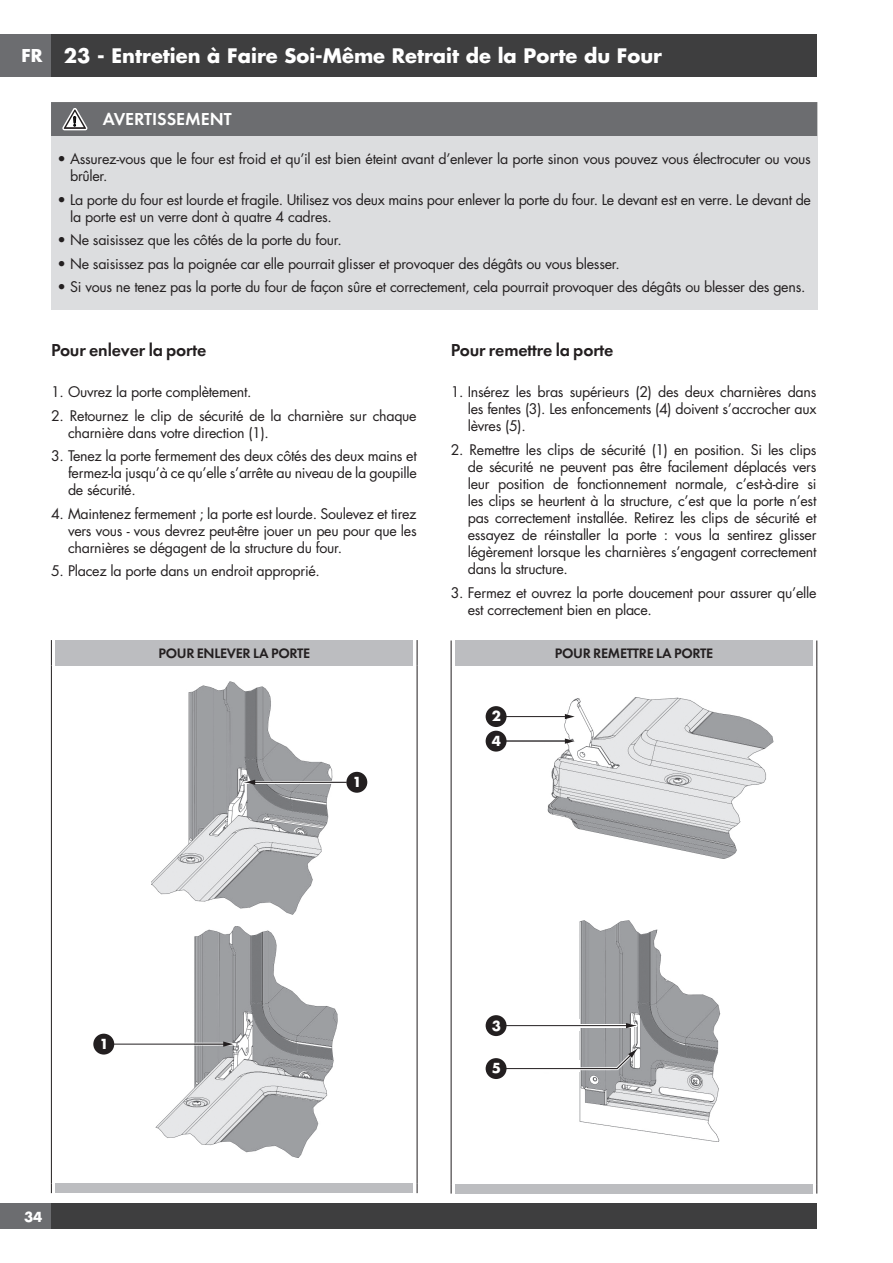
<style>
.page{position:relative;width:893px;height:1263px;background:#fff}
.page>*{position:absolute;margin:0;border:0;box-sizing:border-box;transform-origin:0 0}
.t1{font:700 19.5px "Futura";color:#fff}
.t2{font:18px "Futura Dem Bld";letter-spacing:-.01em;color:#231f20}
.t3{font:18px "Futura Dem Bld";color:#fff}
.t4{font:700 17.25px "Futura";color:#fff}
.t5{font:14.25px/17.1px "Futura";letter-spacing:-.02em;color:#231f20}
.t6{font:14.25px "Futura Dem Bld";letter-spacing:-.02em;color:#231f20}
.t7{font:700 13.5px/24.6px "Futura";color:#fff}
</style>
<div class="page">
<div style="left:0;top:34px;width:51px;height:43px;background:#6c6d70"></div>
<div style="left:51px;top:34px;width:765px;height:43px;background:#3e3e3f"></div>
<div style="left:0;top:1203px;width:51px;height:26px;background:#6c6d70"></div>
<div style="left:51px;top:1203px;width:765px;height:26px;background:#3e3e3f"></div>
<svg style="left:51px;top:640px;width:1px;height:25px"></svg>
<svg style="left:417px;top:640px;width:1px;height:25px"></svg>
<hr style="left:51px;top:665px;width:1px;height:518px;background:#231f20">
<hr style="left:417px;top:665px;width:1px;height:518px;background:#231f20">
<div style="left:56px;top:640px;width:357px;height:25px;background:#bcbdc0"></div>
<img style="left:152px;top:681px;width:194px;height:234px">
<img style="left:155px;top:926px;width:182px;height:232px">
<hr style="left:253px;top:782px;width:93px;height:1px;background:#231f20">
<svg style="left:245px;top:780px;width:10px;height:5px"></svg>
<div style="left:346px;top:772px;width:21px;height:21px;background:#231f20;border-radius:50%"></div>
<div style="left:323px;top:1120px;width:40px;height:48px;background:#fff"></div>
<div style="left:139px;top:1033px;width:55px;height:20px;background:#fff"></div>
<hr style="left:112px;top:1044px;width:113px;height:1px;background:#231f20">
<svg style="left:223px;top:1041px;width:10px;height:6px"></svg>
<div style="left:93px;top:1034px;width:21px;height:20px;background:#231f20;border-radius:50%"></div>
<div style="left:56px;top:1183px;width:357px;height:10px;background:#bcbdc0"></div>
<svg style="left:451px;top:640px;width:1px;height:26px"></svg>
<svg style="left:816px;top:640px;width:1px;height:26px"></svg>
<hr style="left:451px;top:666px;width:1px;height:518px;background:#231f20">
<hr style="left:816px;top:666px;width:1px;height:518px;background:#231f20">
<div style="left:455px;top:640px;width:358px;height:26px;background:#bcbdc0"></div>
<img style="left:490px;top:697px;width:283px;height:162px">
<img style="left:579px;top:921px;width:141px;height:220px">
<div style="left:570px;top:713px;width:9px;height:8px;background:#fff"></div>
<hr style="left:499px;top:715px;width:80px;height:3px;background:#fff">
<hr style="left:505px;top:716px;width:62px;height:1px;background:#231f20">
<svg style="left:565px;top:714px;width:10px;height:5px"></svg>
<div style="left:486px;top:706px;width:21px;height:21px;background:#231f20;border-radius:50%"></div>
<hr style="left:505px;top:741px;width:62px;height:1px;background:#231f20">
<svg style="left:565px;top:738px;width:10px;height:6px"></svg>
<div style="left:486px;top:731px;width:21px;height:20px;background:#231f20;border-radius:50%"></div>
<svg style="left:499px;top:1060px;width:80px;height:12px"></svg>
<div style="left:486px;top:1015px;width:21px;height:21px;background:#231f20;border-radius:50%"></div>
<svg style="left:507px;top:1049px;width:130px;height:20px"></svg>
<div style="left:486px;top:1058px;width:21px;height:21px;background:#231f20;border-radius:50%"></div>
<hr style="left:553px;top:1024px;width:80px;height:3px;background:#fff">
<hr style="left:505px;top:1025px;width:123px;height:1px;background:#231f20">
<svg style="left:626px;top:1023px;width:10px;height:5px"></svg>
<div style="left:455px;top:1184px;width:358px;height:9px;background:#bcbdc0"></div>
<div style="left:51px;top:136px;width:766px;height:173px;background:#dcdddf"></div>
<div style="left:51px;top:102px;width:766px;height:34px;background:#6c6d70"></div>
<p class="t4" style="left:21px;top:44px;width:23px">FR</p>
<h1 class="t1" style="left:64px;top:42px;width:600px">23 - Entretien à Faire Soi-Même Retrait de la Porte du Four</h1>
<p class="t3" style="left:103px;top:107px;width:130px">AVERTISSEMENT</p>
<p class="t5" style="left:70px;top:150px;width:742px;text-indent:-13px">• Assurez-vous que le four est froid et qu’il est bien éteint avant d’enlever la porte sinon vous pouvez vous électrocuter ou vous brûler.</p>
<p class="t5" style="left:70px;top:191px;width:742px;text-indent:-13px">• La porte du four est lourde et fragile. Utilisez vos deux mains pour enlever la porte du four. Le devant est en verre. Le devant de la porte est un verre dont à quatre 4 cadres.</p>
<p class="t5" style="left:57px;top:231px;width:286px">• Ne saisissez que les côtés de la porte du four.</p>
<p class="t5" style="left:57px;top:255px;width:564px">• Ne saisissez pas la poignée car elle pourrait glisser et provoquer des dégâts ou vous blesser.</p>
<p class="t5" style="left:57px;top:278px;width:749px">• Si vous ne tenez pas la porte du four de façon sûre et correctement, cela pourrait provoquer des dégâts ou blesser des gens.</p>
<p class="t2" style="left:51px;top:338px;width:157px">Pour enlever la porte</p>
<p class="t5" style="left:51px;top:383px;width:202px">1. Ouvrez la porte complètement.</p>
<p class="t5" style="left:68px;top:406px;width:350px;text-indent:-17px">2. Retournez le clip de sécurité de la charnière sur chaque charnière dans votre direction (1).</p>
<p class="t5" style="left:68px;top:447px;width:350px;text-align:justify;text-indent:-17px">3. Tenez la porte fermement des deux côtés des deux mains et fermez-la jusqu’à ce qu’elle s’arrête au niveau de la goupille de sécurité.</p>
<p class="t5" style="left:68px;top:505px;width:350px;text-align:justify;text-indent:-17px">4. Maintenez fermement ; la porte est lourde. Soulevez et tirez vers vous - vous devrez peut-être jouer un peu pour que les charnières se dégagent de la structure du four.</p>
<p class="t5" style="left:51px;top:562px;width:270px">5. Placez la porte dans un endroit approprié.</p>
<p class="t6" style="left:158px;top:643px;width:153px">POUR ENLEVER LA PORTE</p>
<p class="t2" style="left:451px;top:338px;width:164px">Pour remettre la porte</p>
<p class="t5" style="left:468px;top:383px;width:350px;text-align:justify;text-indent:-17px">1. Insérez les bras supérieurs (2) des deux charnières dans les fentes (3). Les enfoncements (4) doivent s’accrocher aux lèvres (5).</p>
<p class="t5" style="left:468px;top:441px;width:350px;text-align:justify;text-indent:-17px">2. Remettre les clips de sécurité (1) en position. Si les clips de sécurité ne peuvent pas être facilement déplacés vers leur position de fonctionnement normale, c’est-à-dire si les clips se heurtent à la structure, c’est que la porte n’est pas correctement installée. Retirez les clips de sécurité et essayez de réinstaller la porte : vous la sentirez glisser légèrement lorsque les charnières s’engagent correctement dans la structure.</p>
<p class="t5" style="left:468px;top:584px;width:350px;text-indent:-17px">3. Fermez et ouvrez la porte doucement pour assurer qu’elle est correctement bien en place.</p>
<p class="t6" style="left:555px;top:644px;width:160px">POUR REMETTRE LA PORTE</p>
<p class="t7" style="left:352px;top:769px;width:11px">1</p>
<p class="t7" style="left:492px;top:704px;width:11px">2<br>4</p>
<p class="t7" style="left:99px;top:1031px;width:11px">1</p>
<p class="t7" style="left:24px;top:1204px;width:20px">34</p>
<p class="t7" style="left:492px;top:1013px;width:11px">3</p>
<p class="t7" style="left:492px;top:1056px;width:11px">5</p>
</div>
